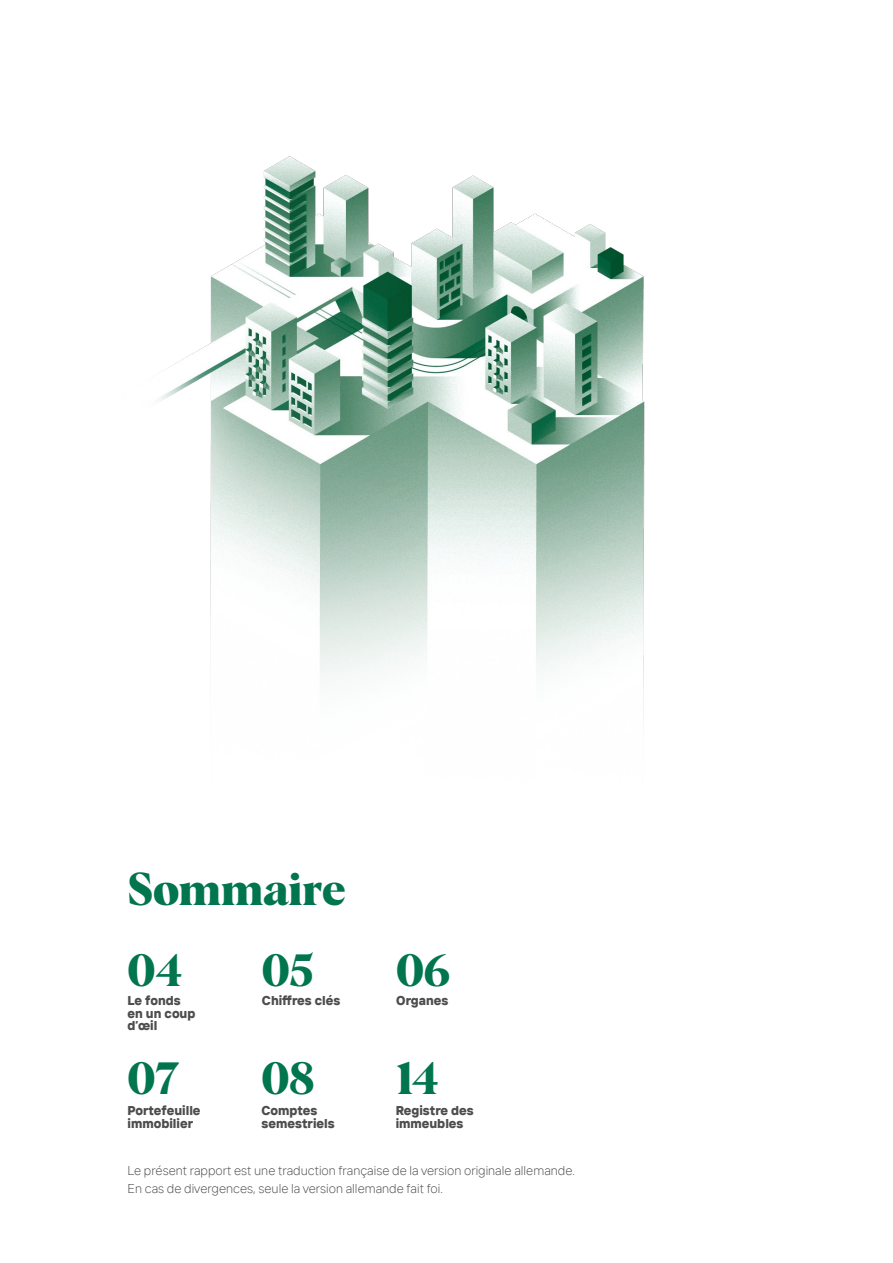
<style>
.page{position:relative;width:893px;height:1263px;background:#fff}
.page>*{position:absolute;margin:0;border:0;box-sizing:border-box;transform-origin:0 0}
.t1{font:700 45px "Albra";letter-spacing:-.01em;color:#00754e}
.t2{font:300 12.75px/18px "TT Interphases";color:#4c4d4c}
.t3{font:800 12.75px/12.8px "TT Interphases";color:#4c4d4c}
</style>
<div class="page">
<img style="left:159px;top:156px;width:486px;height:555px">
<h1 class="t1" style="left:128px;top:856px;width:220px">Sommaire</h1>
<h1 class="t1" style="left:128px;top:937px;width:56px">04</h1>
<p class="t3" style="left:128px;top:993px;width:69px">Le fonds en un coup d’œil</p>
<h1 class="t1" style="left:262px;top:937px;width:54px">05</h1>
<p class="t3" style="left:262px;top:993px;width:80px">Chiffres clés</p>
<h1 class="t1" style="left:396px;top:937px;width:56px">06</h1>
<p class="t3" style="left:396px;top:993px;width:54px">Organes</p>
<h1 class="t1" style="left:128px;top:1045px;width:53px">07</h1>
<h1 class="t1" style="left:396px;top:1045px;width:45px">14</h1>
<h1 class="t1" style="left:262px;top:1045px;width:55px">08</h1>
<p class="t3" style="left:128px;top:1104px;width:75px">Portefeuille immobilier</p>
<p class="t3" style="left:262px;top:1104px;width:75px">Comptes semestriels</p>
<p class="t3" style="left:396px;top:1104px;width:80px">Registre des immeubles</p>
<p class="t2" style="left:128px;top:1161px;width:449px">Le présent rapport est une traduction française de la version originale allemande.<br>En cas de divergences, seule la version allemande fait foi.</p>
</div>
